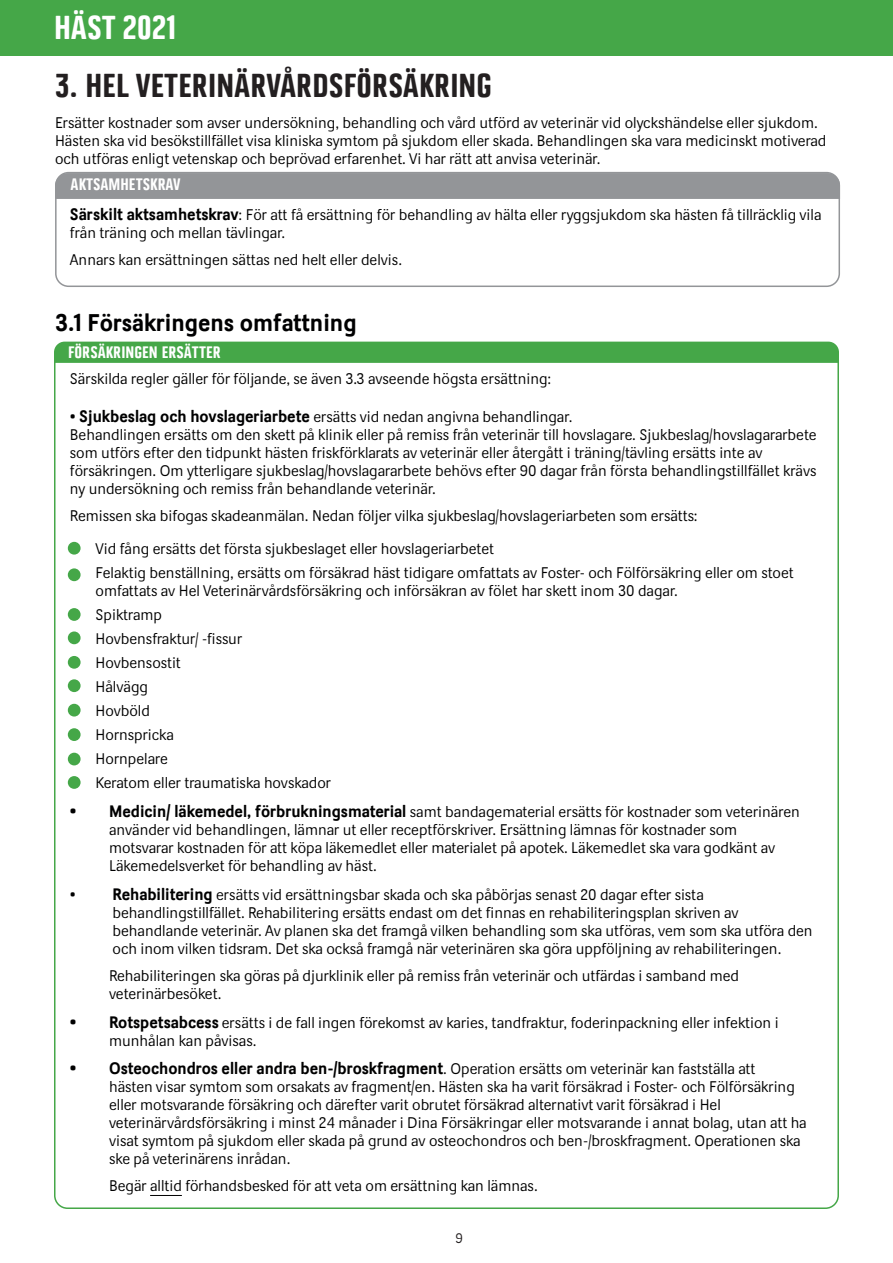
<style>
.page{position:relative;width:893px;height:1263px;background:#fff}
.page>*{position:absolute;margin:0;border:0;box-sizing:border-box;transform-origin:0 0}
.t1{font:33px "Dina Headline";color:#231f20}
.t2{font:33px "Dina Headline";color:#fff}
.t3{font:700 24px "Dina";color:#000001}
.t4{font:16.5px "Dina Headline";color:#fff}
.t5{font:15px/18px "Dina";color:#000001}
.t6{font:13.5px "Dina";color:#231f20}
.s1{font-weight:700;font-size:16.5px}
</style>
<div class="page">
<div style="left:0;top:0;width:893px;height:55px;background:#45a748"></div>
<hr style="left:150px;top:1195px;width:32px;height:1px;background:#000001">
<div style="left:55px;top:172px;width:785px;height:115px;border:2px solid #939598;border-radius:13px"></div>
<div style="left:55px;top:173px;width:785px;height:26px;background:#939598"></div>
<div style="left:68px;top:542px;width:13px;height:13px;background:#45a748;border-radius:50%"></div>
<div style="left:68px;top:568px;width:13px;height:13px;background:#45a748;border-radius:50%"></div>
<div style="left:68px;top:608px;width:13px;height:13px;background:#45a748;border-radius:50%"></div>
<div style="left:68px;top:631px;width:13px;height:13px;background:#45a748;border-radius:50%"></div>
<div style="left:68px;top:656px;width:13px;height:13px;background:#45a748;border-radius:50%"></div>
<div style="left:68px;top:679px;width:13px;height:13px;background:#45a748;border-radius:50%"></div>
<div style="left:68px;top:704px;width:13px;height:12px;background:#45a748;border-radius:50%"></div>
<div style="left:68px;top:728px;width:13px;height:13px;background:#45a748;border-radius:50%"></div>
<div style="left:68px;top:753px;width:13px;height:12px;background:#45a748;border-radius:50%"></div>
<div style="left:68px;top:776px;width:13px;height:13px;background:#45a748;border-radius:50%"></div>
<div style="left:54px;top:342px;width:785px;height:21px;background:#45a748"></div>
<h1 class="t2" style="left:54px;top:9px;width:123px">HÄST 2021</h1>
<h1 class="t1" style="left:55px;top:67px;width:438px">3. HEL VETERINÄRVÅRDSFÖRSÄKRING</h1>
<p class="t5" style="left:55px;top:114px;width:773px">Ersätter kostnader som avser undersökning, behandling och vård utförd av veterinär vid olyckshändelse eller sjukdom.<br>Hästen ska vid besökstillfället visa kliniska symtom på sjukdom eller skada. Behandlingen ska vara medicinskt motiverad och utföras enligt vetenskap och beprövad erfarenhet. Vi har rätt att anvisa veterinär.</p>
<p class="t4" style="left:71px;top:175px;width:111px">AKTSAMHETSKRAV</p>
<p class="t5" style="left:70px;top:205px;width:753px"><span class="s1">Särskilt aktsamhetskrav</span>: För att få ersättning för behandling av hälta eller ryggsjukdom ska hästen få tillräcklig vila från träning och mellan tävlingar.</p>
<p class="t5" style="left:70px;top:250px;width:334px">Annars kan ersättningen sättas ned helt eller delvis.</p>
<h2 class="t3" style="left:55px;top:308px;width:303px">3.1 Försäkringens omfattning</h2>
<p class="t5" style="left:70px;top:370px;width:483px">Särskilda regler gäller för följande, se även 3.3 avseende högsta ersättning:</p>
<p class="t5" style="left:70px;top:408px;width:748px">• <span class="s1">Sjukbeslag och hovslageriarbete</span> ersätts vid nedan angivna behandlingar.<br>Behandlingen ersätts om den skett på klinik eller på remiss från veterinär till hovslagare. Sjukbeslag/hovslagararbete som utförs efter den tidpunkt hästen friskförklarats av veterinär eller återgått i träning/tävling ersätts inte av försäkringen. Om ytterligare sjukbeslag/hovslagararbete behövs efter 90 dagar från första behandlingstillfället krävs ny undersökning och remiss från behandlande veterinär.</p>
<p class="t5" style="left:70px;top:507px;width:629px">Remissen ska bifogas skadeanmälan. Nedan följer vilka sjukbeslag/hovslageriarbeten som ersätts:</p>
<p class="t5" style="left:96px;top:537px;width:700px;line-height:24px">Vid fång ersätts det första sjukbeslaget eller hovslageriarbetet<br>Felaktig benställning, ersätts om försäkrad häst tidigare omfattats av Foster- och Fölförsäkring eller om stoet</p>
<p class="t5" style="left:96px;top:579px;width:584px;line-height:24px">omfattats av Hel Veterinärvårdsförsäkring och införsäkran av fölet har skett inom 30 dagar.<br>Spiktramp<br>Hovbensfraktur/ -fissur<br>Hovbensostit<br>Hålvägg<br>Hovböld<br>Hornspricka<br>Hornpelare<br>Keratom eller traumatiska hovskador</p>
<p class="t5" style="left:109px;top:803px;width:692px;text-indent:-39px"><span class="s1">• Medicin/ läkemedel, förbrukningsmaterial</span> samt bandagematerial ersätts för kostnader som veterinären använder vid behandlingen, lämnar ut eller receptförskriver. Ersättning lämnas för kostnader som motsvarar kostnaden för att köpa läkemedlet eller materialet på apotek. Läkemedlet ska vara godkänt av Läkemedelsverket för behandling av häst.</p>
<p class="t5" style="left:113px;top:885px;width:702px;text-indent:-43px">• <span class="s1">Rehabilitering</span> ersätts vid ersättningsbar skada och ska påbörjas senast 20 dagar efter sista behandlingstillfället. Rehabilitering ersätts endast om det finnas en rehabiliteringsplan skriven av behandlande veterinär. Av planen ska det framgå vilken behandling som ska utföras, vem som ska utföra den och inom vilken tidsram. Det ska också framgå när veterinären ska göra uppföljning av rehabiliteringen.</p>
<p class="t5" style="left:109px;top:966px;width:631px">Rehabiliteringen ska göras på djurklinik eller på remiss från veterinär och utfärdas i samband med veterinärbesöket.</p>
<p class="t5" style="left:109px;top:1013px;width:671px;text-indent:-39px"><span class="s1">• Rotspetsabcess</span> ersätts i de fall ingen förekomst av karies, tandfraktur, foderinpackning eller infektion i munhålan kan påvisas.</p>
<p class="t5" style="left:109px;top:1060px;width:699px;text-indent:-39px"><span class="s1">• Osteochondros eller andra ben-/broskfragment</span>. Operation ersätts om veterinär kan fastställa att<br>hästen visar symtom som orsakats av fragment/en. Hästen ska ha varit försäkrad i Foster- och Fölförsäkring eller motsvarande försäkring och därefter varit obrutet försäkrad alternativt varit försäkrad i Hel veterinärvårdsförsäkring i minst 24 månader i Dina Försäkringar eller motsvarande i annat bolag, utan att ha visat symtom på sjukdom eller skada på grund av osteochondros och ben-/broskfragment. Operationen ska ske på veterinärens inrådan.</p>
<p class="t5" style="left:109px;top:1177px;width:430px">Begär alltid förhandsbesked för att veta om ersättning kan lämnas.</p>
<p class="t4" style="left:68px;top:343px;width:154px">FÖRSÄKRINGEN ERSÄTTER</p>
<p class="t6" style="left:455px;top:1230px;width:9px">9</p>
</div>
